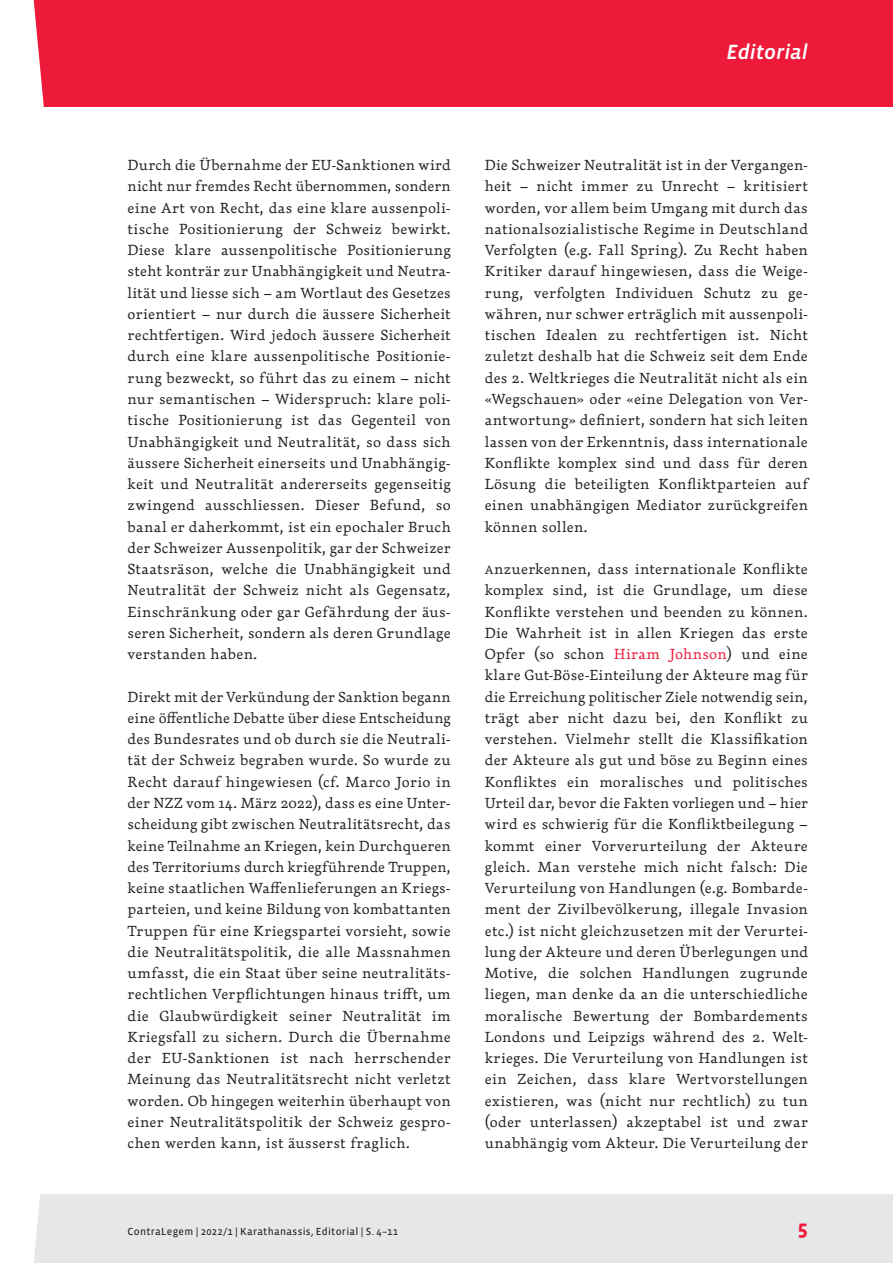
<style>
.page{position:relative;width:893px;height:1263px;background:#fff}
.page>*{position:absolute;margin:0;border:0;box-sizing:border-box;transform-origin:0 0}
.t1{font:italic 500 21px "Vista Sans OT";color:#fff}
.Fusszeile{font:700 21px "Vista Sans OT";color:#ed1a3a}
.GT{font:300 14.25px/21.3px "Dederon LOT";letter-spacing:.02em;color:#231f20;text-align:justify}
.Fusszeile-2{font:10.5px "Vista Sans OT";letter-spacing:.03em;color:#231f20}
.s1{font-size:12px}
.s2{color:#ed1a3a}
</style>
<div class="page">
<div style="left:1px;top:1195px;width:892px;height:68px;background:#e6e7e9"></div>
<div style="left:0;top:0;width:893px;height:106px;background:#ed1a3a"></div>
<svg style="left:0;top:0;width:94px;height:1263px"></svg>
<h1 class="t1" style="left:727px;top:41px;width:83px">Editorial</h1>
<p class="GT" style="left:128px;top:154px;width:325px">Durch die Übernahme der EU-Sanktionen wird nicht nur fremdes Recht übernommen, sondern eine Art von Recht, das eine klare aussenpoli&shy;tische Positionierung der Schweiz bewirkt.<br>Diese klare aussenpolitische Positionierung steht konträr zur Unabhängigkeit und Neutra&shy;lität und liesse sich – am Wortlaut des Gesetzes orientiert – nur durch die äussere Sicherheit rechtfertigen. Wird jedoch äussere Sicherheit durch eine klare aussenpolitische Positionie&shy;rung bezweckt, so führt das zu einem – nicht nur semantischen – Widerspruch: klare poli&shy;tische Positionierung ist das Gegenteil von Unabhängigkeit und Neutralität, so dass sich äussere Sicherheit einerseits und Unabhängig&shy;keit und Neutralität andererseits gegenseitig zwingend ausschliessen. Dieser Befund, so banal er daherkommt, ist ein epochaler Bruch der Schweizer Aussenpolitik, gar der Schweizer Staatsräson, welche die Unabhängigkeit und Neutralität der Schweiz nicht als Gegensatz, Einschränkung oder gar Gefährdung der äus&shy;seren Sicherheit, sondern als deren Grundlage verstanden haben.</p>
<p class="GT" style="left:128px;top:686px;width:325px">Direkt mit der Verkündung der Sanktion begann eine öffentliche Debatte über diese Entscheidung des Bundesrates und ob durch sie die Neutrali&shy;tät der Schweiz begraben wurde. So wurde zu Recht darauf hingewiesen (cf. Marco Jorio in der NZZ vom 14. März 2022), dass es eine Unter&shy;scheidung gibt zwischen Neutralitätsrecht, das keine Teilnahme an Kriegen, kein Durchqueren des Territoriums durch kriegführende Truppen, keine staatlichen Waffenlieferungen an Kriegs&shy;parteien, und keine Bildung von kombattanten Truppen für eine Kriegspartei vorsieht, sowie die Neutralitätspolitik, die alle Massnahmen umfasst, die ein Staat über seine neutralitäts&shy;rechtlichen Verpflichtungen hinaus trifft, um die Glaubwürdigkeit seiner Neutralität im Kriegsfall zu sichern. Durch die Übernahme der EU-Sanktionen ist nach herrschender Meinung das Neutralitätsrecht nicht verletzt worden. Ob hingegen weiterhin überhaupt von einer Neutralitätspolitik der Schweiz gespro&shy;chen werden kann, ist äusserst fraglich.</p>
<p class="GT" style="left:485px;top:154px;width:325px">Die Schweizer Neutralität ist in der Vergangen&shy;heit – nicht immer zu Unrecht – kritisiert worden, vor allem beim Umgang mit durch das nationalsozialistische Regime in Deutschland Verfolgten (e.g. Fall Spring). Zu Recht haben Kritiker darauf hingewiesen, dass die Weige&shy;rung, verfolgten Individuen Schutz zu ge&shy;währen, nur schwer erträglich mit aussenpoli&shy;tischen Idealen zu rechtfertigen ist. Nicht zuletzt deshalb hat die Schweiz seit dem Ende des 2. Weltkrieges die Neutralität nicht als ein «Wegschauen» oder «eine Delegation von Ver&shy;antwortung» definiert, sondern hat sich leiten lassen von der Erkenntnis, dass internationale Konflikte komplex sind und dass für deren Lösung die beteiligten Konfliktparteien auf einen unabhängigen Mediator zurückgreifen können sollen.</p>
<p class="GT" style="left:485px;top:558px;width:325px"><span class="s1">A</span>nzuerkennen, dass internationale Konflikte komplex sind, ist die Grundlage, um diese Konflikte verstehen und beenden zu können.<br>Die Wahrheit ist in allen Kriegen das erste Opfer (so schon <span class="s2">Hiram Johnson</span>) und eine klare Gut-Böse-Einteilung der Akteure mag für die Erreichung politischer Ziele notwendig sein, trägt aber nicht dazu bei, den Konflikt zu verstehen. Vielmehr stellt die Klassifikation der Akteure als gut und böse zu Beginn eines Konfliktes ein moralisches und politisches Urteil dar, bevor die Fakten vorliegen und – hier wird es schwierig für die Konfliktbeilegung – kommt einer Vorverurteilung der Akteure gleich. Man verstehe mich nicht falsch: Die Verurteilung von Handlungen (e.g. Bombarde&shy;ment der Zivilbevölkerung, illegale Invasion etc.) ist nicht gleichzusetzen mit der Verurtei&shy;lung der Akteure und deren Überlegungen und Motive, die solchen Handlungen zugrunde liegen, man denke da an die unterschiedliche moralische Bewertung der Bombardements Londons und Leipzigs während des 2. Welt&shy;krieges. Die Verurteilung von Handlungen ist ein Zeichen, dass klare Wertvorstellungen existieren, was (nicht nur rechtlich) zu tun (oder unterlassen) akzeptabel ist und zwar unabhängig vom Akteur. Die Verurteilung der</p>
<p class="Fusszeile-2" style="left:128px;top:1226px;width:272px">ContraLegem | 2022/1 | Karathanassis, Editorial | S. 4–11</p>
<p class="Fusszeile" style="left:797px;top:1217px;width:12px">5</p>
</div>
